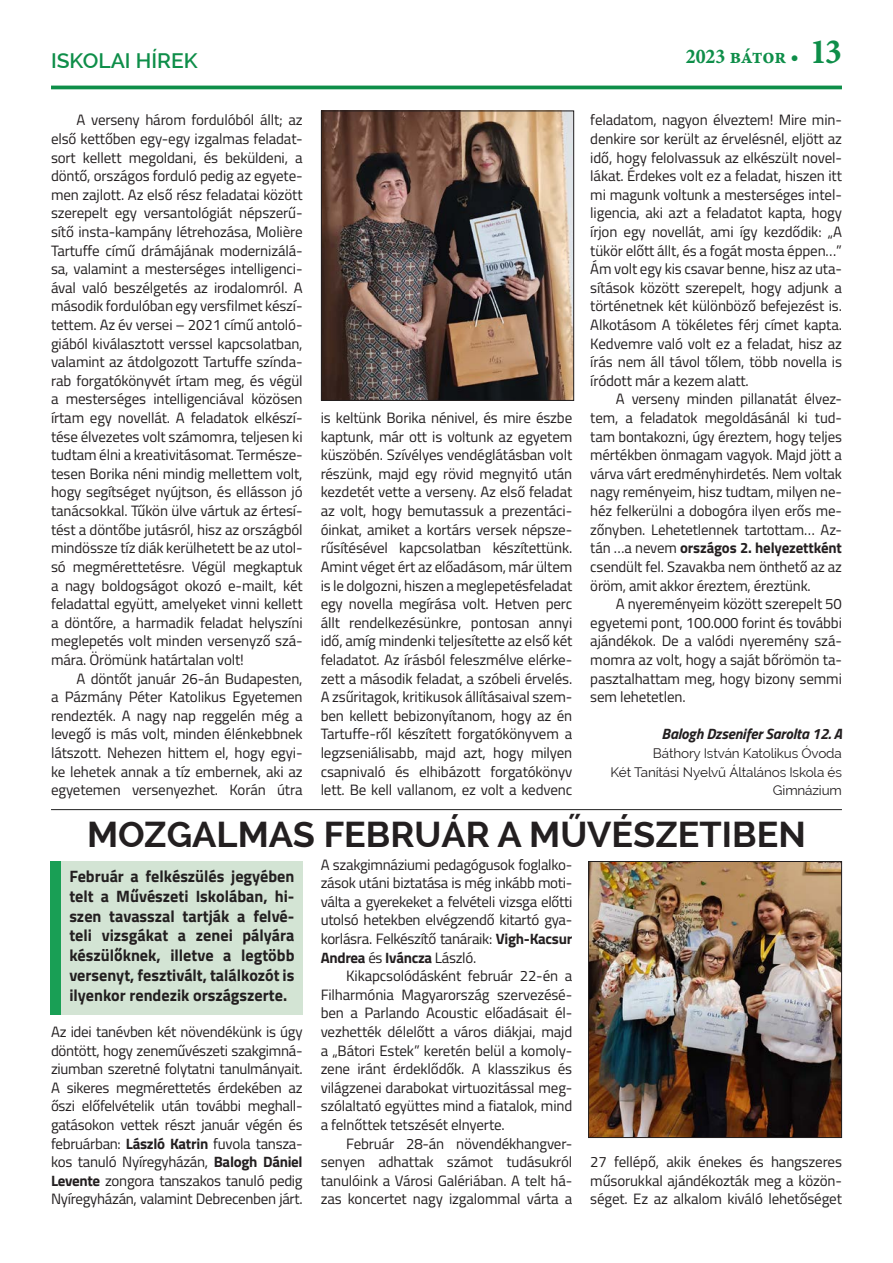
<style>
.page{position:relative;width:893px;height:1263px;background:#fff}
.page>*{position:absolute;margin:0;border:0;box-sizing:border-box;transform-origin:0 0}
.t1{font:700 36px "Raleway";color:#231f20}
.t2{font:600 21px "Raleway";color:#0e8e49}
.t3{font:21px "Minion Pro Bold Cn Capt";letter-spacing:-.005em;color:#0e8e49}
.t4{font:700 16.5px/19.8px "Titillium";color:#231f20;text-align:justify}
.t5{font:15px/18.6px "Titillium";letter-spacing:-.01em;color:#231f20;text-align:justify}
.t6{font:italic 700 15px "Titillium";letter-spacing:-.01em;color:#231f20}
.t7{font:13.5px/18.6px "Raleway";letter-spacing:-.01em;color:#231f20;text-align:right}
.s1{font-size:35.55px}
.s2{font-weight:700}
</style>
<div class="page">
<hr style="left:51px;top:86px;width:791px;height:3px;background:#0e8e49">
<img style="left:323px;top:113px;width:249px;height:286px">
<div style="left:321px;top:111px;width:253px;height:290px;border:1px solid #231f20"></div>
<div style="left:51px;top:861px;width:252px;height:153px;background:#d3e4d4"></div>
<div style="left:51px;top:861px;width:10px;height:153px;background:#199f55"></div>
<hr style="left:51px;top:809px;width:791px;height:1px;background:#202020">
<img style="left:590px;top:863px;width:250px;height:273px">
<div style="left:588px;top:861px;width:254px;height:277px;border:1px solid #231f20"></div>
<h2 class="t2" style="left:51px;top:48px;width:148px">ISKOLAI HÍREK</h2>
<h2 class="t3" style="left:686px;top:42px;width:158px">2023 bátor • <span class="s1">13</span></h2>
<p class="t5" style="left:51px;top:110px;width:253px;text-indent:26px">A verseny három fordulóból állt; az első kettőben egy-egy izgalmas feladat&shy;sort kellett megoldani, és beküldeni, a döntő, országos forduló pedig az egyete&shy;men zajlott. Az első rész feladatai között szerepelt egy versantológiát népszerű&shy;sítő insta-kampány létrehozása, Molière Tartuffe című drámájának modernizálá&shy;sa, valamint a mesterséges intelligenci&shy;ával való beszélgetés az irodalomról. A második fordulóban egy versfilmet készí&shy;tettem. Az év versei – 2021 című antoló&shy;giából kiválasztott verssel kapcsolatban, valamint az átdolgozott Tartuffe színda&shy;rab forgatókönyvét írtam meg, és végül a mesterséges intelligenciával közösen írtam egy novellát. A feladatok elkészí&shy;tése élvezetes volt számomra, teljesen ki tudtam élni a kreativitásomat. Természe&shy;tesen Borika néni mindig mellettem volt, hogy segítséget nyújtson, és ellásson jó tanácsokkal. Tűkön ülve vártuk az értesí&shy;tést a döntőbe jutásról, hisz az országból mindössze tíz diák kerülhetett be az utol&shy;só megmérettetésre. Végül megkaptuk a nagy boldogságot okozó e-mailt, két feladattal együtt, amelyeket vinni kellett a döntőre, a harmadik feladat helyszíni meglepetés volt minden versenyző szá&shy;mára. Örömünk határtalan volt!</p>
<p class="t5" style="left:51px;top:668px;width:253px;text-indent:26px">A döntőt január 26-án Budapesten, a Pázmány Péter Katolikus Egyetemen rendezték. A nagy nap reggelén még a levegő is más volt, minden élénkebbnek látszott. Nehezen hittem el, hogy egyi&shy;ke lehetek annak a tíz embernek, aki az egyetemen versenyezhet. Korán útra</p>
<p class="t5" style="left:321px;top:408px;width:253px">is keltünk Borika nénivel, és mire észbe kaptunk, már ott is voltunk az egyetem küszöbén. Szívélyes vendéglátásban volt részünk, majd egy rövid megnyitó után kezdetét vette a verseny. Az első feladat az volt, hogy bemutassuk a prezentáci&shy;óinkat, amiket a kortárs versek népsze&shy;rűsítésével kapcsolatban készítettünk.<br>Amint véget ért az előadásom, már ültem is le dolgozni, hiszen a meglepetésfeladat egy novella megírása volt. Hetven perc állt rendelkezésünkre, pontosan annyi idő, amíg mindenki teljesítette az első két feladatot. Az írásból feleszmélve elérke&shy;zett a második feladat, a szóbeli érvelés.<br>A zsűritagok, kritikusok állításaival szem&shy;ben kellett bebizonyítanom, hogy az én Tartuffe-ről készített forgatókönyvem a legzseniálisabb, majd azt, hogy milyen csapnivaló és elhibázott forgatókönyv lett. Be kell vallanom, ez volt a kedvenc</p>
<p class="t5" style="left:590px;top:110px;width:253px">feladatom, nagyon élveztem! Mire min&shy;denkire sor került az érvelésnél, eljött az idő, hogy felolvassuk az elkészült novel&shy;lákat. Érdekes volt ez a feladat, hiszen itt mi magunk voltunk a mesterséges intel&shy;ligencia, aki azt a feladatot kapta, hogy írjon egy novellát, ami így kezdődik: „A tükör előtt állt, és a fogát mosta éppen…” Ám volt egy kis csavar benne, hisz az uta&shy;sítások között szerepelt, hogy adjunk a történetnek két különböző befejezést is.<br>Alkotásom A tökéletes férj címet kapta.<br>Kedvemre való volt ez a feladat, hisz az írás nem áll távol tőlem, több novella is íródott már a kezem alatt.</p>
<p class="t5" style="left:590px;top:389px;width:253px;text-indent:26px">A verseny minden pillanatát élvez&shy;tem, a feladatok megoldásánál ki tud&shy;tam bontakozni, úgy éreztem, hogy teljes mértékben önmagam vagyok. Majd jött a várva várt eredményhirdetés. Nem voltak nagy reményeim, hisz tudtam, milyen ne&shy;héz felkerülni a dobogóra ilyen erős me&shy;zőnyben. Lehetetlennek tartottam… Az&shy;tán …a nevem <span class="s2">országos 2. helyezettként </span>csendült fel. Szavakba nem önthető az az öröm, amit akkor éreztem, éreztünk.</p>
<p class="t5" style="left:590px;top:594px;width:253px;text-indent:26px">A nyereményeim között szerepelt 50 egyetemi pont, 100.000 forint és további ajándékok. De a valódi nyeremény szá&shy;momra az volt, hogy a saját bőrömön ta&shy;pasztalhattam meg, hogy bizony semmi sem lehetetlen.</p>
<p class="t6" style="left:662px;top:722px;width:182px">Balogh Dzsenifer Sarolta 12. A</p>
<p class="t7" style="left:610px;top:744px;width:233px">Báthory István Katolikus Óvoda<br>Két Tanítási Nyelvű Általános Iskola és<br>Gimnázium</p>
<h1 class="t1" style="left:87px;top:814px;width:720px">MOZGALMAS FEBRUÁR A MŰVÉSZETIBEN</h1>
<p class="t4" style="left:69px;top:865px;width:227px">Február a felkészülés jegyében telt a Művészeti Iskolában, hi&shy;szen tavasszal tartják a felvé&shy;teli vizsgákat a zenei pályára készülőknek, illetve a legtöbb versenyt, fesztivált, találkozót is ilyenkor rendezik országszerte.</p>
<p class="t5" style="left:51px;top:1022px;width:253px">Az idei tanévben két növendékünk is úgy döntött, hogy zeneművészeti szakgimná&shy;ziumban szeretné folytatni tanulmányait.<br>A sikeres megmérettetés érdekében az őszi előfelvételik után további meghall&shy;gatásokon vettek részt január végén és februárban: <span class="s2">László Katrin</span> fuvola tansza&shy;kos tanuló Nyíregyházán, <span class="s2">Balogh Dániel Levente</span> zongora tanszakos tanuló pedig Nyíregyházán, valamint Debrecenben járt.</p>
<p class="t5" style="left:321px;top:854px;width:253px">A szakgimnáziumi pedagógusok foglalko&shy;zások utáni biztatása is még inkább moti&shy;válta a gyerekeket a felvételi vizsga előtti utolsó hetekben elvégzendő kitartó gya&shy;korlásra. Felkészítő tanáraik: <span class="s2">Vigh-Kacsur Andrea</span> és <span class="s2">Iváncza</span> László.</p>
<p class="t5" style="left:321px;top:966px;width:253px;text-indent:26px">Kikapcsolódásként február 22-én a Filharmónia Magyarország szervezésé&shy;ben a Parlando Acoustic előadásait él&shy;vezhették délelőtt a város diákjai, majd a „Bátori Estek” keretén belül a komoly&shy;zene iránt érdeklődők. A klasszikus és világzenei darabokat virtuozitással meg&shy;szólaltató együttes mind a fiatalok, mind a felnőttek tetszését elnyerte.</p>
<p class="t5" style="left:321px;top:1133px;width:253px;text-indent:26px">Február 28-án növendékhangver&shy;senyen adhattak számot tudásukról tanulóink a Városi Galériában. A telt há&shy;zas koncertet nagy izgalommal várta a</p>
<p class="t5" style="left:590px;top:1152px;width:253px">27 fellépő, akik énekes és hangszeres műsorukkal ajándékozták meg a közön&shy;séget. Ez az alkalom kiváló lehetőséget</p>
</div>
